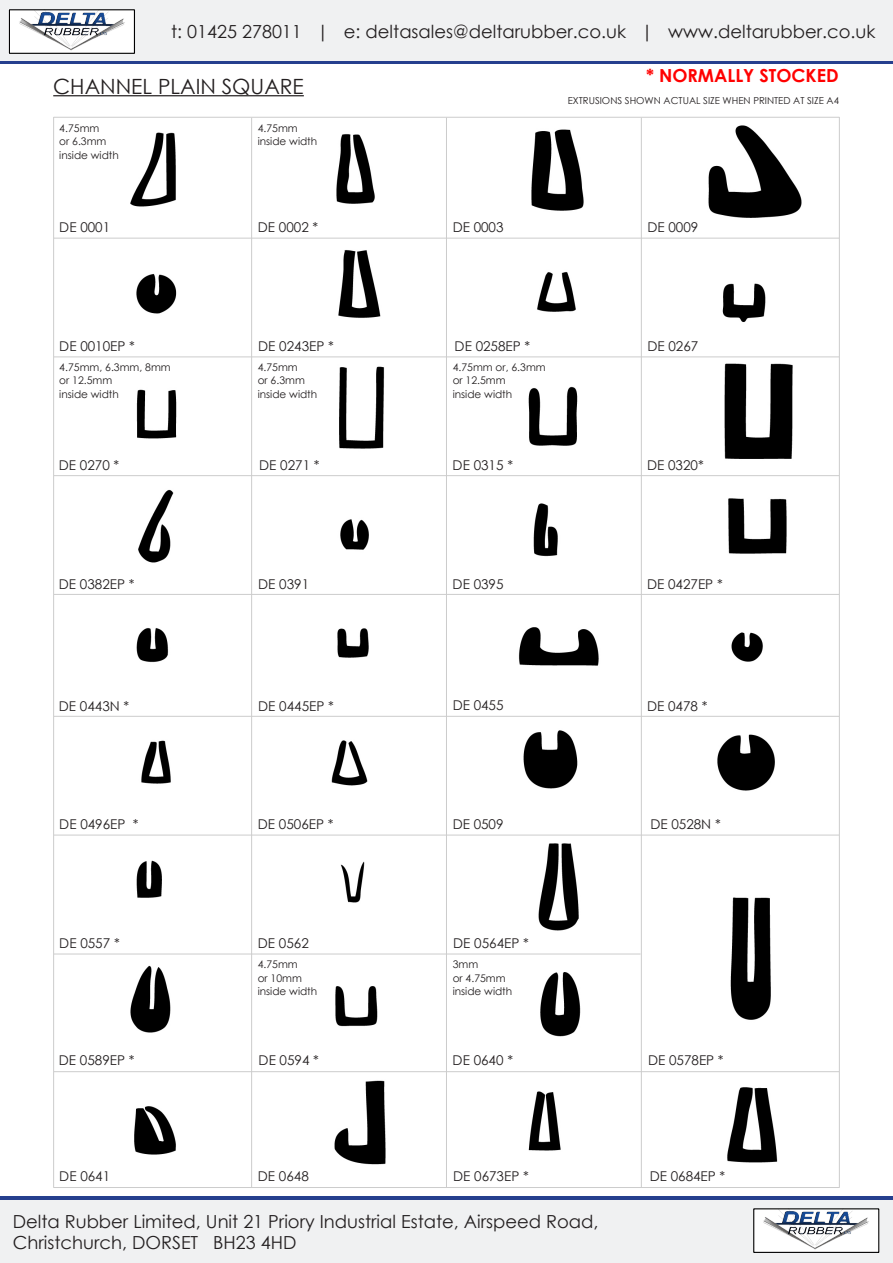
<style>
.page{position:relative;width:893px;height:1263px;background:#fff}
.page>*{position:absolute;margin:0;border:0;box-sizing:border-box;transform-origin:0 0}
.t1{font:21px "Century Gothic";color:#231f20}
.t2{font:18px "Century Gothic";color:#231f20}
.t3{font:700 18px "Century Gothic";color:#f00}
.t4{font:13.5px "Century Gothic";color:#231f20}
.t5{font:10.5px "Century Gothic";color:#231f20}
.t6{font:9.6px "Century Gothic";color:#231f20}
</style>
<div class="page">
<div style="left:0;top:1200px;width:893px;height:63px;background:#f0f1f2"></div>
<div style="left:753px;top:1208px;width:126px;height:45px;background:#fff"></div>
<img style="left:763px;top:1210px;width:106px;height:40px">
<div style="left:753px;top:1208px;width:126px;height:45px;border:1px solid #000"></div>
<hr style="left:0;top:1196px;width:893px;height:4px;background:#253f8e">
<hr style="left:0;top:60px;width:893px;height:4px;background:#253f8e">
<div style="left:0;top:0;width:893px;height:61px;background:#f0f1f2"></div>
<img style="left:62px;top:125px;width:777px;height:1040px">
<hr style="left:53px;top:95px;width:251px;height:1px;background:#231f20">
<div style="left:9px;top:9px;width:126px;height:45px;background:#fff"></div>
<img style="left:19px;top:11px;width:106px;height:40px">
<div style="left:9px;top:9px;width:126px;height:45px;border:1px solid #000"></div>
<hr style="left:54px;top:238px;width:785px;height:1px;background:#ccc">
<hr style="left:54px;top:117px;width:785px;height:1px;background:#ccc">
<hr style="left:54px;top:475px;width:785px;height:1px;background:#ccc">
<hr style="left:54px;top:716px;width:785px;height:1px;background:#ccc">
<hr style="left:54px;top:356px;width:785px;height:1px;background:#ccc">
<hr style="left:54px;top:594px;width:785px;height:1px;background:#ccc">
<hr style="left:54px;top:835px;width:785px;height:1px;background:#ccc">
<hr style="left:54px;top:954px;width:587px;height:1px;background:#ccc">
<hr style="left:54px;top:1071px;width:785px;height:1px;background:#ccc">
<hr style="left:54px;top:1187px;width:785px;height:1px;background:#ccc">
<hr style="left:446px;top:118px;width:1px;height:1069px;background:#ccc">
<hr style="left:641px;top:118px;width:1px;height:1069px;background:#ccc">
<hr style="left:839px;top:117px;width:1px;height:1071px;background:#ccc">
<hr style="left:53px;top:117px;width:1px;height:1071px;background:#ccc">
<hr style="left:251px;top:118px;width:1px;height:1069px;background:#ccc">
<p class="t2" style="left:171px;top:19px;width:706px">t: 01425 278011 | e: deltasales@deltarubber.co.uk | www.deltarubber.co.uk</p>
<p class="t1" style="left:53px;top:71px;width:252px">CHANNEL PLAIN SQUARE</p>
<h2 class="t3" style="left:646px;top:62px;width:194px">* NORMALLY STOCKED</h2>
<p class="t6" style="left:568px;top:94px;width:273px">EXTRUSIONS SHOWN ACTUAL SIZE WHEN PRINTED AT SIZE A4</p>
<p class="t5" style="left:59px;top:120px;width:42px">4.75mm</p>
<p class="t5" style="left:59px;top:134px;width:49px">or 6.3mm</p>
<p class="t5" style="left:59px;top:147px;width:61px">inside width</p>
<p class="t5" style="left:258px;top:120px;width:42px">4.75mm</p>
<p class="t5" style="left:258px;top:134px;width:61px">inside width</p>
<p class="t4" style="left:59px;top:217px;width:52px">DE 0001</p>
<p class="t4" style="left:258px;top:217px;width:62px">DE 0002 *</p>
<p class="t4" style="left:453px;top:217px;width:52px">DE 0003</p>
<p class="t4" style="left:647px;top:217px;width:52px">DE 0009</p>
<p class="t4" style="left:59px;top:337px;width:77px">DE 0010EP *</p>
<p class="t4" style="left:258px;top:337px;width:77px">DE 0243EP *</p>
<p class="t4" style="left:455px;top:337px;width:77px">DE 0258EP *</p>
<p class="t4" style="left:647px;top:337px;width:52px">DE 0267</p>
<p class="t5" style="left:59px;top:360px;width:113px">4.75mm, 6.3mm, 8mm</p>
<p class="t5" style="left:59px;top:373px;width:55px">or 12.5mm</p>
<p class="t5" style="left:59px;top:387px;width:61px">inside width</p>
<p class="t5" style="left:258px;top:360px;width:42px">4.75mm</p>
<p class="t5" style="left:258px;top:373px;width:49px">or 6.3mm</p>
<p class="t5" style="left:258px;top:387px;width:61px">inside width</p>
<p class="t5" style="left:453px;top:360px;width:95px">4.75mm or, 6.3mm</p>
<p class="t5" style="left:453px;top:373px;width:55px">or 12.5mm</p>
<p class="t5" style="left:453px;top:387px;width:61px">inside width</p>
<p class="t4" style="left:59px;top:456px;width:62px">DE 0270 *</p>
<p class="t4" style="left:259px;top:455px;width:62px">DE 0271 *</p>
<p class="t4" style="left:453px;top:456px;width:62px">DE 0315 *</p>
<p class="t4" style="left:647px;top:456px;width:58px">DE 0320*</p>
<p class="t4" style="left:59px;top:574px;width:77px">DE 0382EP *</p>
<p class="t4" style="left:258px;top:574px;width:52px">DE 0391</p>
<p class="t4" style="left:453px;top:574px;width:52px">DE 0395</p>
<p class="t4" style="left:647px;top:574px;width:77px">DE 0427EP *</p>
<p class="t4" style="left:59px;top:696px;width:72px">DE 0443N *</p>
<p class="t4" style="left:258px;top:696px;width:77px">DE 0445EP *</p>
<p class="t4" style="left:453px;top:696px;width:52px">DE 0455</p>
<p class="t4" style="left:647px;top:696px;width:62px">DE 0478 *</p>
<p class="t4" style="left:59px;top:815px;width:81px">DE 0496EP *</p>
<p class="t4" style="left:258px;top:815px;width:77px">DE 0506EP *</p>
<p class="t4" style="left:453px;top:815px;width:52px">DE 0509</p>
<p class="t4" style="left:650px;top:815px;width:72px">DE 0528N *</p>
<p class="t4" style="left:59px;top:934px;width:62px">DE 0557 *</p>
<p class="t4" style="left:258px;top:934px;width:52px">DE 0562</p>
<p class="t4" style="left:453px;top:934px;width:77px">DE 0564EP *</p>
<p class="t5" style="left:258px;top:957px;width:42px">4.75mm</p>
<p class="t5" style="left:258px;top:970px;width:46px">or 10mm</p>
<p class="t5" style="left:258px;top:984px;width:61px">inside width</p>
<p class="t5" style="left:453px;top:957px;width:27px">3mm</p>
<p class="t5" style="left:453px;top:970px;width:55px">or 4.75mm</p>
<p class="t5" style="left:453px;top:984px;width:61px">inside width</p>
<p class="t4" style="left:59px;top:1051px;width:77px">DE 0589EP *</p>
<p class="t4" style="left:259px;top:1050px;width:62px">DE 0594 *</p>
<p class="t4" style="left:453px;top:1051px;width:62px">DE 0640 *</p>
<p class="t4" style="left:648px;top:1051px;width:77px">DE 0578EP *</p>
<p class="t4" style="left:59px;top:1167px;width:52px">DE 0641</p>
<p class="t4" style="left:258px;top:1167px;width:52px">DE 0648</p>
<p class="t4" style="left:453px;top:1167px;width:77px">DE 0673EP *</p>
<p class="t4" style="left:650px;top:1167px;width:77px">DE 0684EP *</p>
<p class="t2" style="left:13px;top:1208px;width:587px">Delta Rubber Limited, Unit 21 Priory Industrial Estate, Airspeed Road,</p>
<p class="t2" style="left:13px;top:1230px;width:285px">Christchurch, DORSET BH23 4HD</p>
</div>
